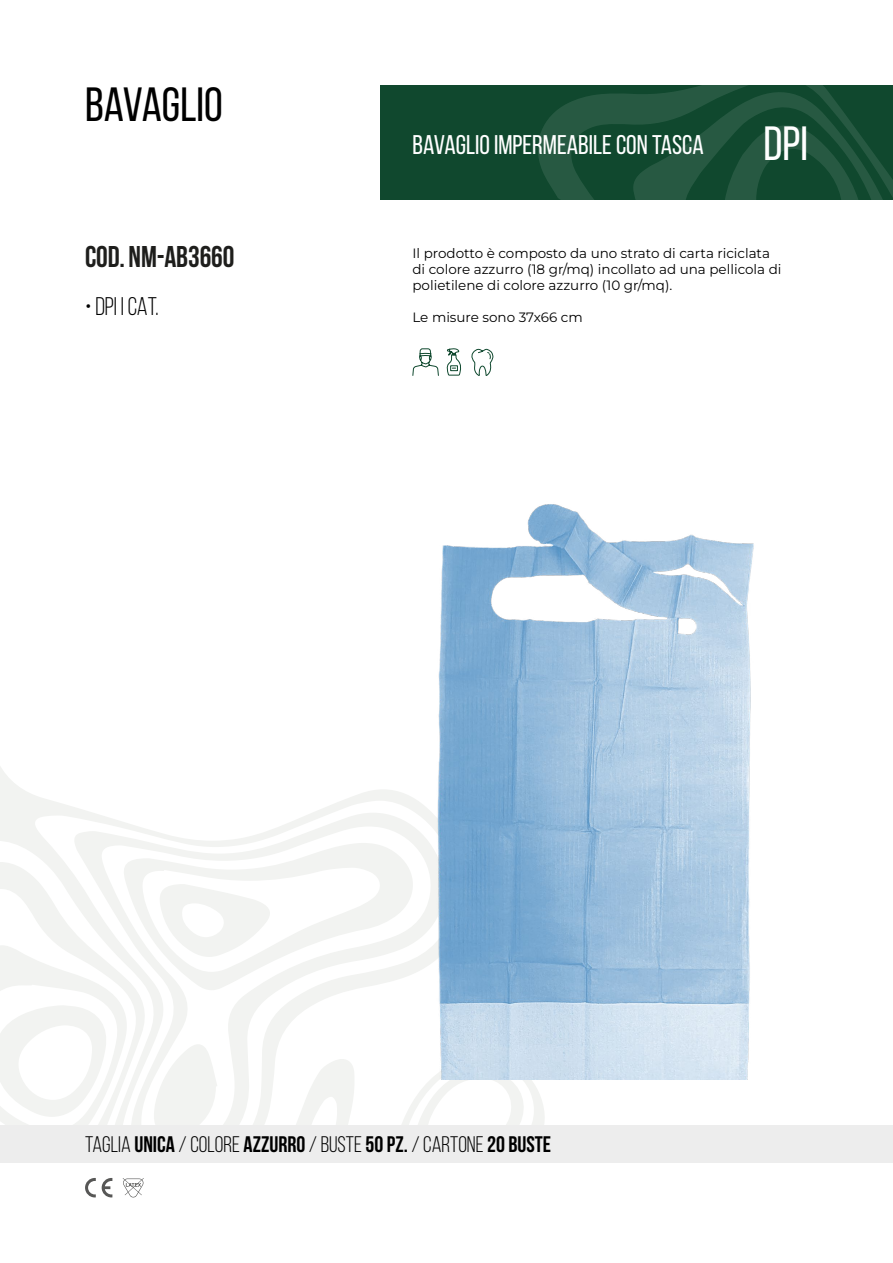
<style>
.page{position:relative;width:893px;height:1263px;background:#fff}
.page>*{position:absolute;margin:0;border:0;box-sizing:border-box;transform-origin:0 0}
.t1{font:48px "Bebas Neue";color:#000}
.t2{font:48px "Bebas Neue";color:#fff}
.t3{font:700 30px "Bebas Neue";letter-spacing:-.005em;color:#1e1e1c}
.t4{font:27px "Bebas Neue";color:#fff}
.t5{font:25.5px "Bebas Neue";letter-spacing:-.005em;color:#000}
.t6{font:22.5px "Bebas Neue";color:#000}
.t7{font:13.5px/16.2px "Montserrat";color:#000}
.s1{font-weight:700}
</style>
<div class="page">
<svg style="left:1px;top:768px;width:385px;height:75px"></svg>
<svg style="left:73px;top:813px;width:313px;height:30px"></svg>
<svg style="left:1px;top:843px;width:544px;height:282px"></svg>
<div style="left:0;top:1125px;width:893px;height:37px;background:#ededed"></div>
<div style="left:380px;top:85px;width:513px;height:115px;background:#10482e"></div>
<svg style="left:538px;top:85px;width:355px;height:115px"></svg>
<img style="left:386px;top:504px;width:368px;height:575px">
<svg style="left:85px;top:1178px;width:27px;height:19px"></svg>
<svg style="left:123px;top:1178px;width:21px;height:19px"></svg>
<svg style="left:412px;top:348px;width:27px;height:28px"></svg>
<svg style="left:446px;top:348px;width:15px;height:28px"></svg>
<svg style="left:471px;top:348px;width:22px;height:28px"></svg>
<img style="left:0;top:0;width:1px;height:1263px">
<h1 class="t1" style="left:85px;top:78px;width:139px">BAVAGLIO</h1>
<h2 class="t3" style="left:85px;top:240px;width:151px">COD. NM-AB3660</h2>
<h3 class="t5" style="left:85px;top:292px;width:75px">• DPI I CAT.</h3>
<h3 class="t4" style="left:412px;top:130px;width:293px">BAVAGLIO IMPERMEABILE CON TASCA</h3>
<h1 class="t2" style="left:763px;top:118px;width:46px">DPI</h1>
<p class="t7" style="left:412px;top:244px;width:371px">Il prodotto è composto da uno strato di carta riciclata di colore azzurro (18 gr/mq) incollato ad una pellicola di polietilene di colore azzurro (10 gr/mq).</p>
<p class="t7" style="left:412px;top:309px;width:172px">Le misure sono 37x66 cm</p>
<h3 class="t6" style="left:85px;top:1132px;width:468px">TAGLIA <span class="s1">UNICA</span> / COLORE <span class="s1">AZZURRO</span> / BUSTE <span class="s1">50 PZ.</span> / CARTONE<span class="s1">20 BUSTE</span></h3>
</div>
